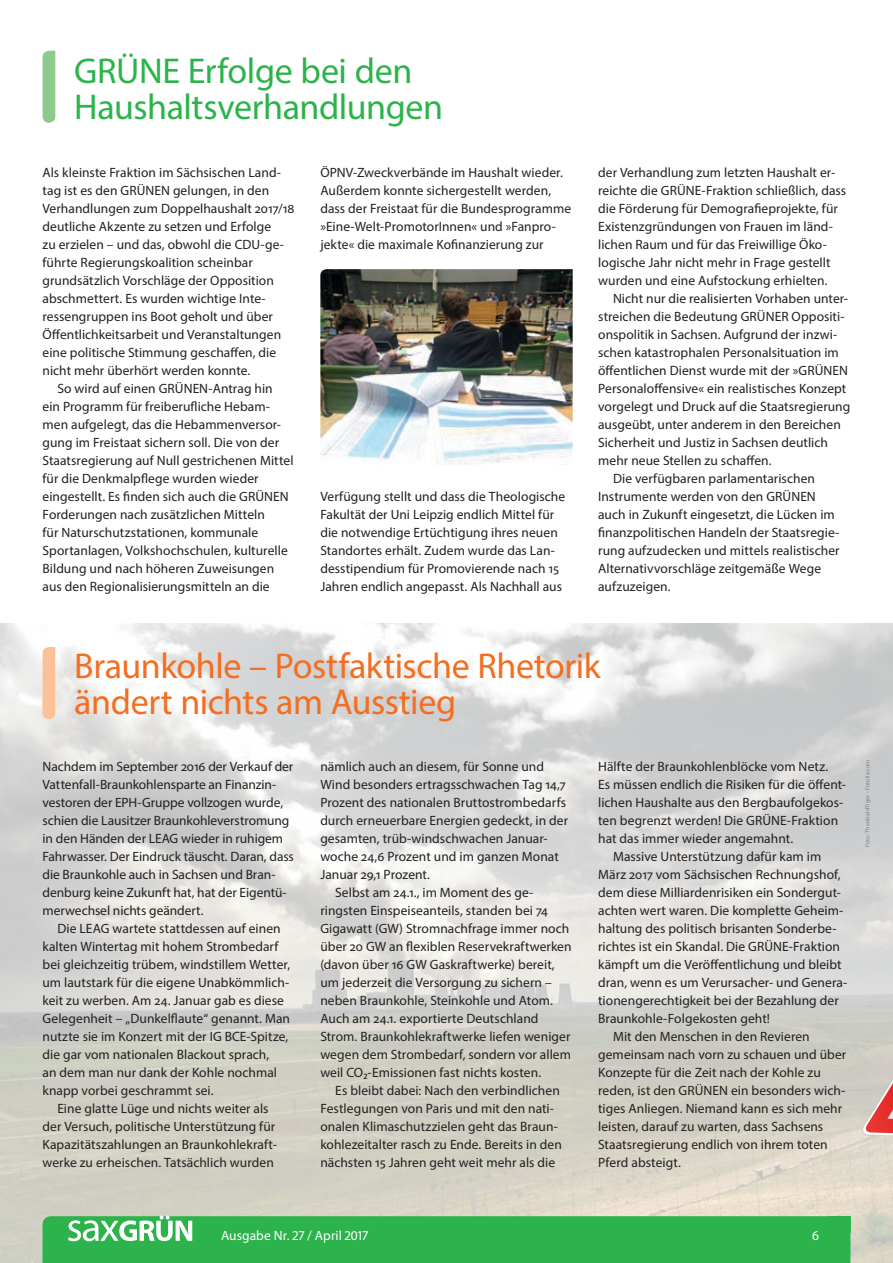
<style>
.page{position:relative;width:893px;height:1263px;background:#fff}
.page>*{position:absolute;margin:0;border:0;box-sizing:border-box;transform-origin:0 0}
.LTF_FZ_H1{font:36px/36px "Myriad Pro";letter-spacing:-.01em;color:#f36e21}
.LTF_FZ_H1-2{font:36px/36px "Myriad Pro";letter-spacing:-.01em;color:#2cb34b}
.LTF_FZ_Text_mE{font:13.5px/18px "Myriad Pro";letter-spacing:.005em;color:#231f20}
.LTF_FZ_Text{font:13.5px/18px "Myriad Pro";color:#231f20}
.t1{font:13.5px "Myriad Pro";letter-spacing:.005em;color:#fff}
.LTF_FZ_Bildautor{font:6px "Myriad Pro";letter-spacing:.02em;color:#808285}
</style>
<div class="page">
<img style="left:0;top:624px;width:893px;height:639px">
<svg style="left:43px;top:1215px;width:807px;height:48px;background:#37b654"></svg>
<div style="left:43px;top:647px;width:12px;height:72px;background:#fbc197;border-radius:6px"></div>
<div style="left:43px;top:51px;width:12px;height:72px;background:#8ccb8b;border-radius:6px"></div>
<svg style="left:861px;top:999px;width:32px;height:141px;background:#d3b5af"></svg>
<img style="left:320px;top:269px;width:253px;height:196px">
<h1 class="LTF_FZ_H1-2" style="left:74px;top:52px;width:370px">GRÜNE Erfolge bei den<br>Haushaltsverhandlungen</h1>
<p class="LTF_FZ_Text" style="left:43px;top:163px;width:253px">Als kleinste Fraktion im Sächsischen Land&shy;tag ist es den GRÜNEN gelungen, in den Verhandlungen zum Doppelhaushalt 2017/18 deutliche Akzente zu setzen und Erfolge<br>zu erzielen – und das, obwohl die CDU-ge&shy;führte Regierungskoalition scheinbar grundsätzlich Vorschläge der Opposition abschmettert. Es wurden wichtige Inte&shy;ressengruppen ins Boot geholt und über Öffentlichkeitsarbeit und Veranstaltungen eine politische Stimmung geschaffen, die nicht mehr überhört werden konnte.</p>
<p class="LTF_FZ_Text_mE" style="left:43px;top:379px;width:253px;text-indent:15px">So wird auf einen GRÜNEN-Antrag hin ein Programm für freiberufliche Hebam&shy;men aufgelegt, das die Hebammenversor&shy;gung im Freistaat sichern soll. Die von der Staatsregierung auf Null gestrichenen Mittel für die Denkmalpflege wurden wieder eingestellt. Es finden sich auch die GRÜNEN Forderungen nach zusätzlichen Mitteln<br>für Naturschutzstationen, kommunale Sportanlagen, Volkshochschulen, kulturelle Bildung und nach höheren Zuweisungen aus den Regionalisierungsmitteln an die</p>
<p class="LTF_FZ_Text_mE" style="left:320px;top:163px;width:252px">ÖPNV-Zweckverbände im Haushalt wieder.<br>Außerdem konnte sichergestellt werden, dass der Freistaat für die Bundesprogramme »Eine-Welt-PromotorInnen« und »Fanpro&shy;jekte« die maximale Kofinanzierung zur</p>
<p class="LTF_FZ_Text_mE" style="left:320px;top:487px;width:246px">Verfügung stellt und dass die Theologische Fakultät der Uni Leipzig endlich Mittel für die notwendige Ertüchtigung ihres neuen Standortes erhält. Zudem wurde das Lan&shy;desstipendium für Promovierende nach 15<br>Jahren endlich angepasst. Als Nachhall aus</p>
<p class="LTF_FZ_Text_mE" style="left:598px;top:163px;width:250px">der Verhandlung zum letzten Haushalt er&shy;reichte die GRÜNE-Fraktion schließlich, dass die Förderung für Demografieprojekte, für Existenzgründungen von Frauen im länd&shy;lichen Raum und für das Freiwillige Öko&shy;logische Jahr nicht mehr in Frage gestellt wurden und eine Aufstockung erhielten.</p>
<p class="LTF_FZ_Text_mE" style="left:598px;top:289px;width:254px;text-indent:15px">Nicht nur die realisierten Vorhaben unter&shy;streichen die Bedeutung GRÜNER Oppositi&shy;onspolitik in Sachsen. Aufgrund der inzwi&shy;schen katastrophalen Personalsituation im öffentlichen Dienst wurde mit der »GRÜNEN Personaloffensive« ein realistisches Konzept vorgelegt und Druck auf die Staatsregierung ausgeübt, unter anderem in den Bereichen Sicherheit und Justiz in Sachsen deutlich mehr neue Stellen zu schaffen.</p>
<p class="LTF_FZ_Text_mE" style="left:598px;top:469px;width:243px;text-indent:15px">Die verfügbaren parlamentarischen Instrumente werden von den GRÜNEN auch in Zukunft eingesetzt, die Lücken im finanzpolitischen Handeln der Staatsregie&shy;rung aufzudecken und mittels realistischer Alternativvorschläge zeitgemäße Wege aufzuzeigen.</p>
<h1 class="LTF_FZ_H1" style="left:74px;top:648px;width:528px">Braunkohle – Postfaktische Rhetorik ändert nichts am Ausstieg</h1>
<p class="LTF_FZ_Text" style="left:43px;top:757px;width:253px">Nachdem im September 2016 der Verkauf der Vattenfall-Braunkohlensparte an Finanzin&shy;vestoren der EPH-Gruppe vollzogen wurde, schien die Lausitzer Braunkohleverstromung in den Händen der LEAG wieder in ruhigem Fahrwasser. Der Eindruck täuscht. Daran, dass die Braunkohle auch in Sachsen und Bran&shy;denburg keine Zukunft hat, hat der Eigentü&shy;merwechsel nichts geändert.</p>
<p class="LTF_FZ_Text_mE" style="left:43px;top:919px;width:249px;text-indent:15px">Die LEAG wartete stattdessen auf einen kalten Wintertag mit hohem Strombedarf bei gleichzeitig trübem, windstillem Wetter, um lautstark für die eigene Unabkömmlich&shy;keit zu werben. Am 24. Januar gab es diese Gelegenheit – „Dunkelflaute“ genannt. Man nutzte sie im Konzert mit der IG BCE-Spitze, die gar vom nationalen Blackout sprach,<br>an dem man nur dank der Kohle nochmal knapp vorbei geschrammt sei.</p>
<p class="LTF_FZ_Text_mE" style="left:43px;top:1099px;width:236px;text-align:center">Eine glatte Lüge und nichts weiter als<br>der Versuch, politische Unterstützung für Kapazitätszahlungen an Braunkohlekraft&shy;werke zu erheischen. Tatsächlich wurden</p>
<p class="LTF_FZ_Text_mE" style="left:598px;top:757px;width:249px">Hälfte der Braunkohlenblöcke vom Netz.<br>Es müssen endlich die Risiken für die öffent&shy;lichen Haushalte aus den Bergbaufolgekos&shy;ten begrenzt werden! Die GRÜNE-Fraktion hat das immer wieder angemahnt.</p>
<p class="LTF_FZ_Text_mE" style="left:598px;top:847px;width:251px;text-indent:15px">Massive Unterstützung dafür kam im März 2017 vom Sächsischen Rechnungshof, dem diese Milliardenrisiken ein Sondergut&shy;achten wert waren. Die komplette Geheim&shy;haltung des politisch brisanten Sonderbe&shy;richtes ist ein Skandal. Die GRÜNE-Fraktion kämpft um die Veröffentlichung und bleibt dran, wenn es um Verursacher- und Genera&shy;tionengerechtigkeit bei der Bezahlung der Braunkohle-Folgekosten geht!</p>
<p class="LTF_FZ_Text_mE" style="left:598px;top:1027px;width:250px;text-indent:15px">Mit den Menschen in den Revieren gemeinsam nach vorn zu schauen und über Konzepte für die Zeit nach der Kohle zu reden, ist den GRÜNEN ein besonders wich&shy;tiges Anliegen. Niemand kann es sich mehr leisten, darauf zu warten, dass Sachsens Staatsregierung endlich von ihrem toten Pferd absteigt.</p>
<p class="LTF_FZ_Text_mE" style="left:320px;top:757px;width:249px">nämlich auch an diesem, für Sonne und Wind besonders ertragsschwachen Tag 14,7<br>Prozent des nationalen Bruttostrombedarfs durch erneuerbare Energien gedeckt, in der gesamten, trüb-windschwachen Januar&shy;woche 24,6 Prozent und im ganzen Monat Januar 29,1 Prozent.</p>
<p class="LTF_FZ_Text_mE" style="left:320px;top:883px;width:253px;text-indent:15px">Selbst am 24.1., im Moment des ge&shy;ringsten Einspeiseanteils, standen bei 74<br>Gigawatt (GW) Stromnachfrage immer noch über 20 GW an flexiblen Reservekraftwerken (davon über 16 GW Gaskraftwerke) bereit, um jederzeit die Versorgung zu sichern – neben Braunkohle, Steinkohle und Atom.<br>Auch am 24.1. exportierte Deutschland Strom. Braunkohlekraftwerke liefen weniger wegen dem Strombedarf, sondern vor allem weil CO2-Emissionen fast nichts kosten.</p>
<p class="LTF_FZ_Text_mE" style="left:320px;top:1081px;width:243px;text-indent:15px">Es bleibt dabei: Nach den verbindlichen Festlegungen von Paris und mit den nati&shy;onalen Klimaschutzzielen geht das Braun&shy;kohlezeitalter rasch zu Ende. Bereits in den nächsten 15 Jahren geht weit mehr als die</p>
<p class="LTF_FZ_Bildautor" style="left:864px;top:847px;width:89px;rotate:-90deg">Foto: TheobaldTiger - Fotolia.com</p>
<p class="t1" style="left:221px;top:1227px;width:148px">Ausgabe Nr. 27 / April 2017</p>
<p class="t1" style="left:812px;top:1227px;width:8px">6</p>
</div>
